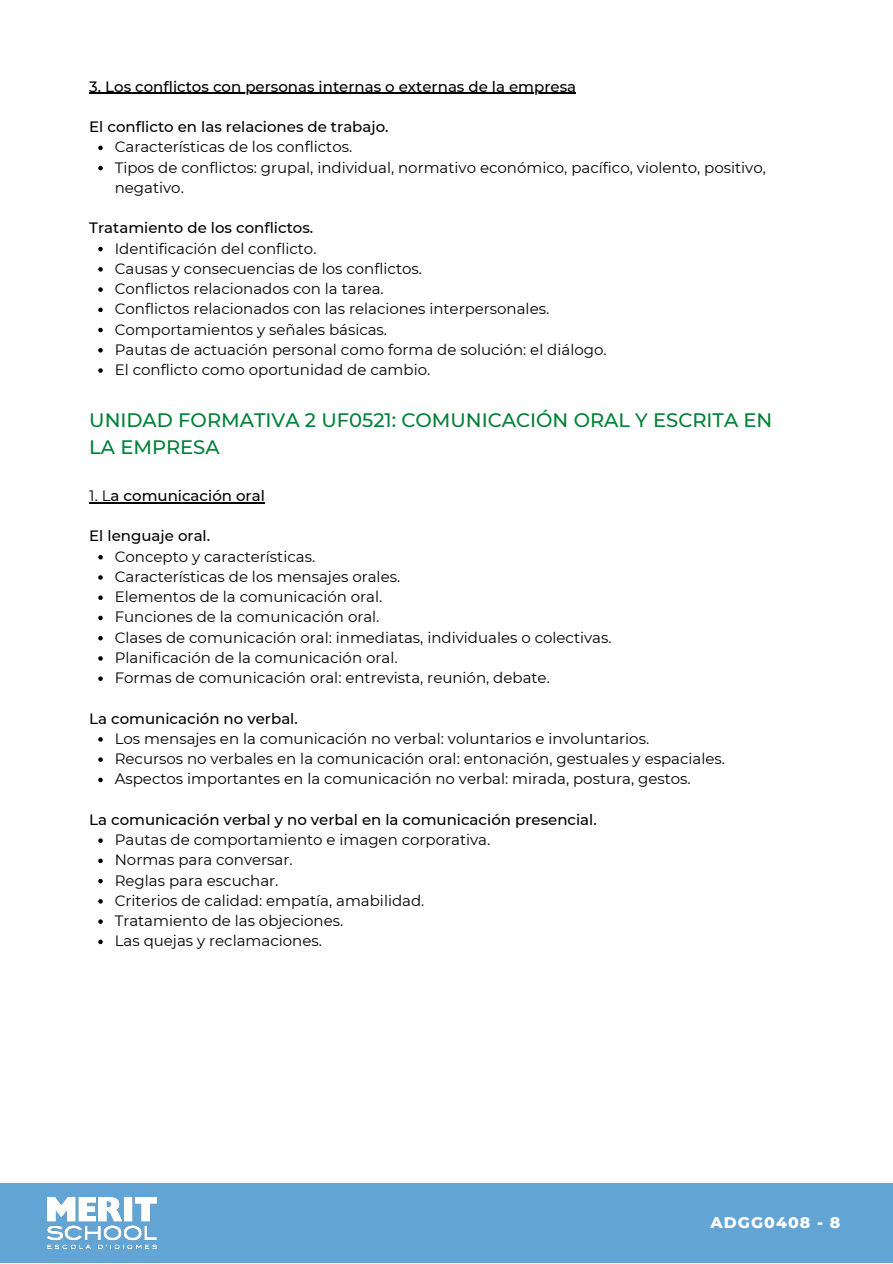
<style>
.page{position:relative;width:893px;height:1264px;background:#fff}
.page>*{position:absolute;margin:0;border:0;box-sizing:border-box;transform-origin:0 0}
.t1{font:500 19.5px/27px "Montserrat";color:#008037}
.t2{font:800 15.75px "Montserrat";letter-spacing:.07em;color:#fff}
.t3{font:15px/20.2px "Montserrat";color:#000}
.t4{font:500 15px "Montserrat";color:#000}
.s1{font-weight:400}
</style>
<div class="page">
<svg style="left:98px;top:146px;width:5px;height:4px"></svg>
<svg style="left:98px;top:166px;width:5px;height:4px"></svg>
<svg style="left:98px;top:247px;width:5px;height:4px"></svg>
<svg style="left:98px;top:267px;width:5px;height:4px"></svg>
<svg style="left:98px;top:287px;width:5px;height:5px"></svg>
<svg style="left:98px;top:307px;width:5px;height:5px"></svg>
<svg style="left:98px;top:328px;width:5px;height:4px"></svg>
<svg style="left:98px;top:348px;width:5px;height:4px"></svg>
<svg style="left:98px;top:368px;width:5px;height:5px"></svg>
<svg style="left:98px;top:555px;width:5px;height:4px"></svg>
<svg style="left:98px;top:575px;width:5px;height:4px"></svg>
<svg style="left:98px;top:595px;width:5px;height:5px"></svg>
<svg style="left:98px;top:615px;width:5px;height:5px"></svg>
<svg style="left:98px;top:636px;width:5px;height:4px"></svg>
<svg style="left:98px;top:656px;width:5px;height:4px"></svg>
<svg style="left:98px;top:676px;width:5px;height:5px"></svg>
<svg style="left:98px;top:737px;width:5px;height:4px"></svg>
<svg style="left:98px;top:757px;width:5px;height:5px"></svg>
<svg style="left:98px;top:777px;width:5px;height:5px"></svg>
<svg style="left:98px;top:838px;width:5px;height:4px"></svg>
<svg style="left:98px;top:858px;width:5px;height:5px"></svg>
<svg style="left:98px;top:878px;width:5px;height:5px"></svg>
<svg style="left:98px;top:899px;width:5px;height:4px"></svg>
<svg style="left:98px;top:919px;width:5px;height:4px"></svg>
<svg style="left:98px;top:939px;width:5px;height:5px"></svg>
<hr style="left:89px;top:93px;width:487px;height:1px;background:#000">
<svg style="left:89px;top:502px;width:22px;height:1px"></svg>
<hr style="left:111px;top:502px;width:154px;height:1px;background:#000">
<div style="left:0;top:1183px;width:892px;height:79px;background:#62a4d3"></div>
<img style="left:47px;top:1197px;width:109px;height:50px">
<p class="t4" style="left:89px;top:77px;width:488px">3. Los conflictos con personas internas o externas de la empresa</p>
<p class="t4" style="left:89px;top:118px;width:301px">El conflicto en las relaciones de trabajo.</p>
<p class="t3" style="left:115px;top:137px;width:652px">Características de los conflictos.<br>Tipos de conflictos: grupal, individual, normativo económico, pacífico, violento, positivo, negativo.</p>
<p class="t4" style="left:89px;top:219px;width:225px">Tratamiento de los conflictos.</p>
<p class="t3" style="left:115px;top:238px;width:493px">Identificación del conflicto.<br>Causas y consecuencias de los conflictos.<br>Conflictos relacionados con la tarea.<br>Conflictos relacionados con las relaciones interpersonales.<br>Comportamientos y señales básicas.<br>Pautas de actuación personal como forma de solución: el diálogo.<br>El conflicto como oportunidad de cambio.</p>
<h1 class="t1" style="left:89px;top:406px;width:684px">UNIDAD FORMATIVA 2 UF0521: COMUNICACIÓN ORAL Y ESCRITA EN<br>LA EMPRESA</h1>
<p class="t4" style="left:89px;top:486px;width:177px"><span class="s1">1. L</span>a comunicación oral</p>
<p class="t4" style="left:89px;top:527px;width:122px">El lenguaje oral.</p>
<p class="t3" style="left:115px;top:546px;width:498px">Concepto y características.<br>Características de los mensajes orales.<br>Elementos de la comunicación oral.<br>Funciones de la comunicación oral.<br>Clases de comunicación oral: inmediatas, individuales o colectivas.<br>Planificación de la comunicación oral.<br>Formas de comunicación oral: entrevista, reunión, debate.</p>
<p class="t4" style="left:89px;top:709px;width:210px">La comunicación no verbal.</p>
<p class="t3" style="left:115px;top:728px;width:611px">Los mensajes en la comunicación no verbal: voluntarios e involuntarios.<br>Recursos no verbales en la comunicación oral: entonación, gestuales y espaciales.<br>Aspectos importantes en la comunicación no verbal: mirada, postura, gestos.</p>
<p class="t4" style="left:89px;top:810px;width:509px">La comunicación verbal y no verbal en la comunicación presencial.</p>
<p class="t3" style="left:115px;top:829px;width:377px">Pautas de comportamiento e imagen corporativa.<br>Normas para conversar.<br>Reglas para escuchar.<br>Criterios de calidad: empatía, amabilidad.<br>Tratamiento de las objeciones.<br>Las quejas y reclamaciones.</p>
<p class="t2" style="left:710px;top:1212px;width:131px">ADGG0408 - 8</p>
</div>
